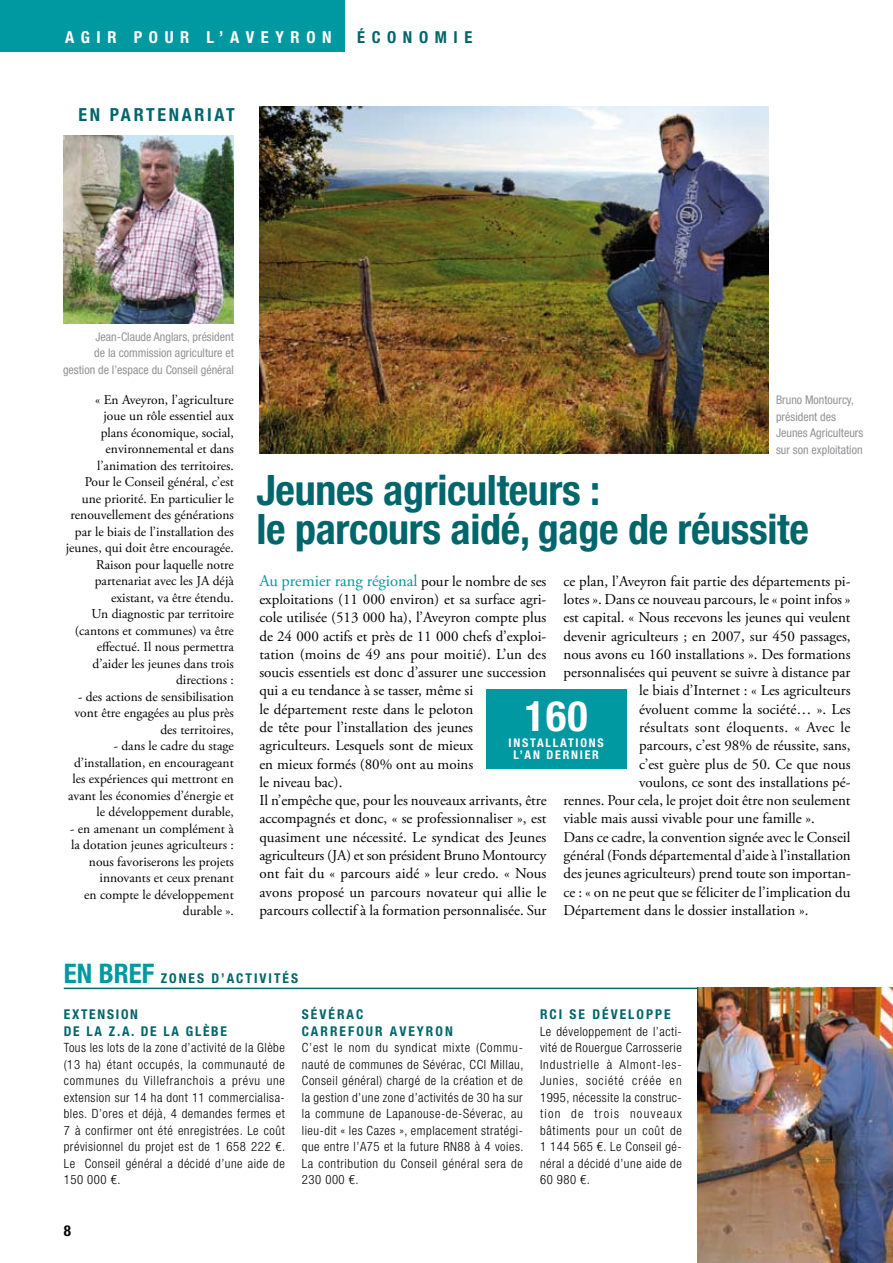
<style>
.page{position:relative;width:893px;height:1263px;background:#fff}
.page>*{position:absolute;margin:0;border:0;box-sizing:border-box;transform-origin:0 0}
.t1{font:700 condensed 42px/39px "Helvetica Neue";letter-spacing:-.01em;color:#00666c}
.t2{font:700 condensed 42px "Helvetica Neue";color:#fff}
.t3{font:700 condensed 18px "Helvetica Neue";letter-spacing:.15em;color:#00666c}
.t4{font:16.5px "Adobe Garamond Pro";color:#0098a1}
.t5{font:700 condensed 16.5px "Helvetica Neue";letter-spacing:.4em;color:#fff}
.t6{font:700 condensed 16.5px "Helvetica Neue";letter-spacing:.4em;color:#00666c}
.t7{font:15px/18.3px "Adobe Garamond Pro";color:#000}
.t8{font:15px "Adobe Garamond Pro";letter-spacing:.02em;color:#000}
.t9{font:700 condensed 15px "Helvetica Neue";color:#000}
.t10{font:13.5px/16.5px "Adobe Garamond Pro";color:#000;text-align:right}
.t11{font:700 condensed 13.5px/16.5px "Helvetica Neue";letter-spacing:.15em;color:#00666c}
.t12{font:300 condensed 12.75px/16.5px "Helvetica Neue";letter-spacing:.04em;color:#000;text-align:justify}
.t13{font:condensed 12px/16.5px "Helvetica Neue";color:#929395}
.t14{font:700 condensed 12px "Helvetica Neue";color:#fff}
.s1{font-size:15px;color:#000}
.s2{font-size:27px;color:#0098a1}
</style>
<div class="page">
<img style="left:259px;top:106px;width:510px;height:348px">
<div style="left:0;top:0;width:344px;height:51px;background:#0098a1"></div>
<div style="left:486px;top:689px;width:140px;height:80px;background:#0098a1"></div>
<img style="left:64px;top:136px;width:170px;height:188px">
<hr style="left:64px;top:988px;width:786px;height:1px;background:#00666c">
<img style="left:697px;top:988px;width:196px;height:275px">
<p class="t5" style="left:65px;top:27px;width:268px">AGIR POUR L’AVEYRON</p>
<p class="t6" style="left:357px;top:27px;width:117px">ÉCONOMIE</p>
<p class="t3" style="left:78px;top:104px;width:158px">EN PARTENARIAT</p>
<p class="t13" style="left:63px;top:328px;width:172px;text-align:right">Jean-Claude Anglars, président<br>de la commission agriculture et gestion de l’espace du Conseil général</p>
<p class="t10" style="left:66px;top:392px;width:169px">« En Aveyron, l’agriculture<br>joue un rôle essentiel aux<br>plans économique, social, environnemental et dans l’animation des territoires.<br>Pour le Conseil général, c’est une priorité. En particulier le renouvellement des générations par le biais de l’installation des jeunes, qui doit être encouragée.<br>Raison pour laquelle notre partenariat avec les JA déjà existant, va être étendu.<br>Un diagnostic par territoire (cantons et communes) va être effectué. Il nous permettra d’aider les jeunes dans trois directions :</p>
<p class="t10" style="left:75px;top:689px;width:161px">- des actions de sensibilisation vont être engagées au plus près des territoires,</p>
<p class="t10" style="left:68px;top:738px;width:167px">- dans le cadre du stage d’installation, en encourageant les expériences qui mettront en avant les économies d’énergie et le développement durable,</p>
<p class="t10" style="left:70px;top:821px;width:165px">- en amenant un complément à la dotation jeunes agriculteurs : nous favoriserons les projets innovants et ceux prenant<br>en compte le développement durable ».</p>
<p class="t13" style="left:776px;top:392px;width:89px">Bruno Montourcy, président des<br>Jeunes Agriculteurs sur son exploitation</p>
<h1 class="t1" style="left:256px;top:470px;width:554px">JEUNES AGRICULTEURS :<br>LE PARCOURS AIDÉ, GAGE DE RÉUSSITE</h1>
<p class="t4" style="left:259px;top:570px;width:289px">Au premier rang régional <span class="s1">pour le nombre de ses</span></p>
<p class="t7" style="left:259px;top:591px;width:289px">exploitations (11 000 environ) et sa surface agri&shy;cole utilisée (513 000 ha), l’Aveyron compte plus de 24 000 actifs et près de 11 000 chefs d’exploi&shy;tation (moins de 49 ans pour moitié). L’un des soucis essentiels est donc d’assurer une succession qui a eu tendance à se tasser, même si<br>le département reste dans le peloton<br>de tête pour l’installation des jeunes agriculteurs. Lesquels sont de mieux<br>en mieux formés (80% ont au moins<br>le niveau bac).<br>Il n’empêche que, pour les nouveaux arrivants, être accompagnés et donc, « se professionnaliser », est quasiment une nécessité. Le syndicat des Jeunes agriculteurs (JA) et son président Bruno Montourcy ont fait du « parcours aidé » leur credo. « Nous avons proposé un parcours novateur qui allie le parcours collectif à la formation personnalisée. Sur</p>
<p class="t7" style="left:563px;top:572px;width:289px">ce plan, l’Aveyron fait partie des départements pi-</p>
<p class="t7" style="left:563px;top:591px;width:289px">lotes ». Dans ce nouveau parcours, le « point infos »</p>
<p class="t7" style="left:563px;top:609px;width:289px">est capital. « Nous recevons les jeunes qui veulent</p>
<p class="t7" style="left:563px;top:627px;width:289px">devenir agriculteurs ; en 2007, sur 450 passages,</p>
<p class="t7" style="left:563px;top:645px;width:289px">nous avons eu 160 installations ». Des formations</p>
<p class="t7" style="left:563px;top:664px;width:289px">personnalisées qui peuvent se suivre à distance par</p>
<p class="t7" style="left:639px;top:682px;width:213px">le biais d’Internet : « Les agriculteurs</p>
<p class="t7" style="left:639px;top:700px;width:213px">évoluent comme la société… ». Les</p>
<p class="t8" style="left:639px;top:718px;width:213px">résultats sont éloquents. « Avec le</p>
<p class="t7" style="left:639px;top:737px;width:213px">parcours, c’est 98% de réussite, sans,</p>
<p class="t7" style="left:639px;top:755px;width:213px">c’est guère plus de 50. Ce que nous</p>
<p class="t7" style="left:639px;top:773px;width:213px">voulons, ce sont des installations pé-</p>
<p class="t7" style="left:563px;top:792px;width:288px">rennes. Pour cela, le projet doit être non seulement</p>
<p class="t7" style="left:563px;top:810px;width:253px">viable mais aussi vivable pour une famille ».</p>
<p class="t7" style="left:563px;top:828px;width:288px">Dans ce cadre, la convention signée avec le Conseil</p>
<p class="t7" style="left:563px;top:847px;width:289px">général (Fonds départemental d’aide à l’installation</p>
<p class="t7" style="left:563px;top:865px;width:289px">des jeunes agriculteurs) prend toute son importan-</p>
<p class="t7" style="left:563px;top:883px;width:289px">ce : « on ne peut que se féliciter de l’implication du</p>
<p class="t7" style="left:563px;top:901px;width:247px">Département dans le dossier installation ».</p>
<h1 class="t2" style="left:525px;top:690px;width:64px">160</h1>
<p class="t14" style="left:508px;top:736px;width:8px">INSTALLATI</p>
<p class="t14" style="left:580px;top:736px;width:17px">ONS</p>
<p class="t14" style="left:513px;top:748px;width:42px">L’AN DERNIER</p>
<p class="t11" style="left:64px;top:969px;width:236px"><span class="s2">EN BREF</span> ZONES D’ACTIVITÉS</p>
<p class="t11" style="left:64px;top:1006px;width:164px;text-indent:57px">ON<br>DE LA Z.A. DE LA GL ÈBE</p>
<p class="t12" style="left:64px;top:1039px;width:223px">Tous les lots de la zone d’activité de la Glèbe (13 ha) étant occupés, la communauté de communes du Villefranchois a prévu une extension sur 14 ha dont 11 commercialisa&shy;bles. D’ores et déjà, 4 demandes fermes et 7 à confirmer ont été enregistrées. Le coût prévisionnel du projet est de 1 658 222 €.<br>Le Conseil général a décidé d’une aide de 150 000 €.</p>
<p class="t11" style="left:64px;top:1006px;width:26px">EXTENSI</p>
<p class="t9" style="left:64px;top:1222px;width:9px">8</p>
<p class="t11" style="left:302px;top:1006px;width:45px">SÉV ÉRAC<br>CARREF</p>
<p class="t11" style="left:356px;top:1023px;width:53px">OUR AVEYR</p>
<p class="t11" style="left:435px;top:1023px;width:17px">ON</p>
<p class="t12" style="left:302px;top:1039px;width:223px">C’est le nom du syndicat mixte (Commu&shy;nauté de communes de Sévérac, CCI Millau, Conseil général) chargé de la création et de la gestion d’une zone d’activités de 30 ha sur la commune de Lapanouse-de-Séverac, au lieu-dit « les Cazes », emplacement stratégi&shy;que entre l’A75 et la future RN88 à 4 voies.<br>La contribution du Conseil général sera de 230 000 €.</p>
<p class="t11" style="left:540px;top:1006px;width:62px">RCI SE DÉVEL</p>
<p class="t11" style="left:637px;top:1006px;width:19px">OPPE</p>
<p class="t12" style="left:540px;top:1023px;width:143px">Le développement de l’acti&shy;vité de Rouergue Carrosserie Industrielle à Almont-les-Junies, société créée en 1995, nécessite la construc&shy;tion de trois nouveaux bâtiments pour un coût de 1 144 565 €. Le Conseil gé&shy;néral a décidé d’une aide de 60 980 €.</p>
</div>
